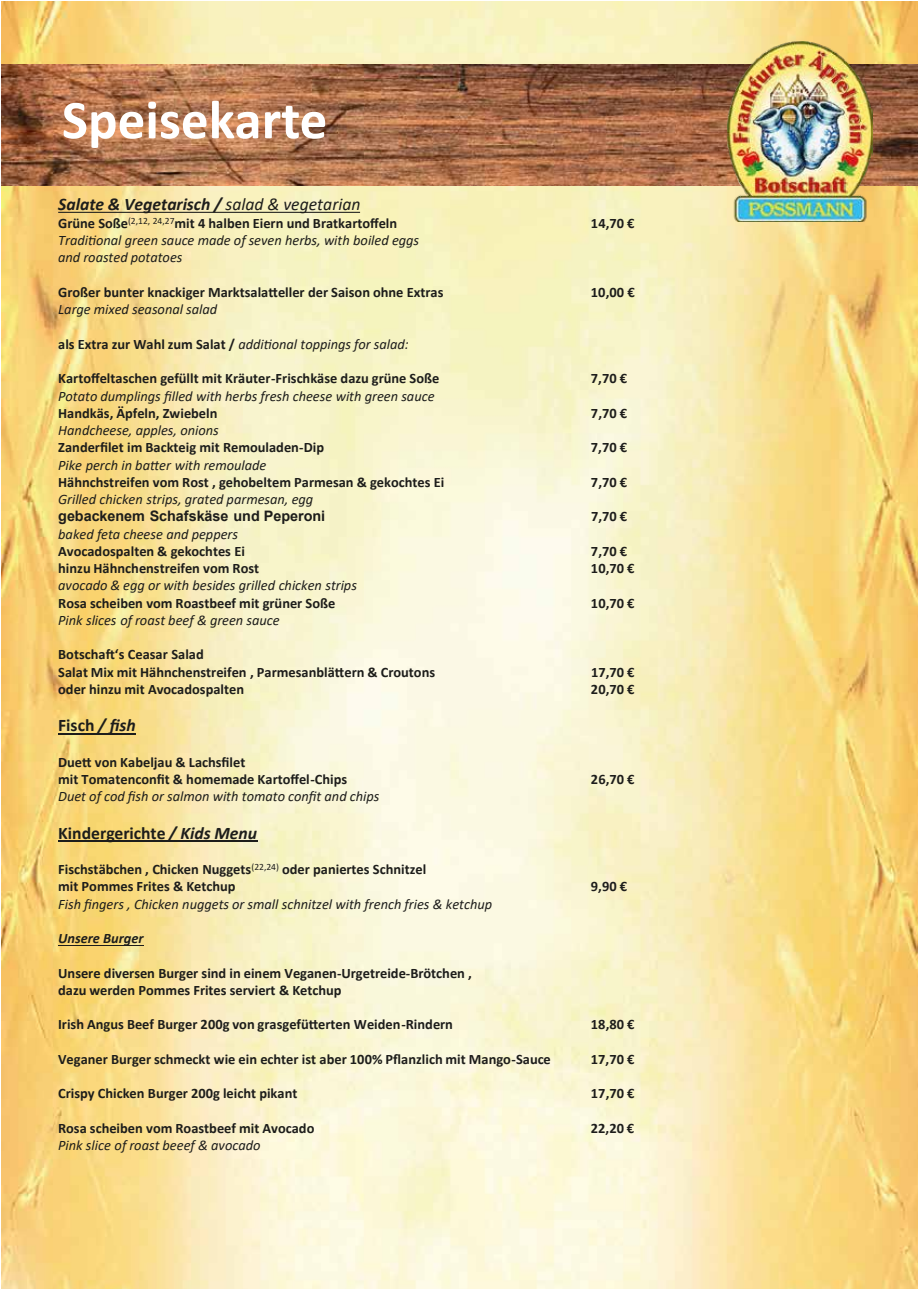
<style>
.page{position:relative;width:919px;height:1289px;background:#fff}
.page>*{position:absolute;margin:0;border:0;box-sizing:border-box;transform-origin:0 0}
.t1{font:700 55.05px "Calibri";color:#fff}
.t2{font:italic 700 17.7px "Calibri";color:#1d1d1b}
.t3{font:700 17.7px "Calibri";color:#1d1d1b}
.t4{font:700 14.4px/17.1px "Calibri";color:#1d1d1b}
.t5{font:italic 14.4px/17.1px "Calibri";color:#1d1d1b}
.t6{font:700 14.4px "Arial";letter-spacing:-.005em;color:#1d1d1b}
.t7{font:italic 700 14.4px "Calibri";color:#1d1d1b}
.s1{font-weight:400}
.s2{font-weight:700;font-style:normal}
.s3{font-style:italic}
</style>
<div class="page">
<img style="left:1px;top:1px;width:916px;height:1287px">
<svg style="left:58px;top:212px;width:302px;height:1px"></svg>
<hr style="left:58px;top:733px;width:78px;height:1px;background:#1d1d1b">
<hr style="left:58px;top:840px;width:199px;height:1px;background:#1d1d1b">
<hr style="left:58px;top:944px;width:85px;height:1px;background:#1d1d1b">
<img style="left:1px;top:64px;width:916px;height:121px">
<img style="left:727px;top:42px;width:145px;height:180px">
<h1 class="t1" style="left:62px;top:81px;width:267px">Speisekarte</h1>
<p class="t2" style="left:58px;top:191px;width:304px">Salate &amp; Vegetarisch / <span class="s1">salad &amp; vegetarian</span></p>
<p class="t4" style="left:58px;top:214px;width:340px">Grüne Soße<sup>(2,12,</sup> <sup>24,27</sup>mit 4 halben Eiern und Bratkartoffeln</p>
<p class="t4" style="left:591px;top:214px;width:45px">14,70 €</p>
<p class="t5" style="left:58px;top:231px;width:362px">Traditional green sauce made of seven herbs, with boiled eggs and roasted potatoes</p>
<p class="t4" style="left:58px;top:283px;width:386px">Großer bunter knackiger Marktsalatteller der Saison ohne Extras</p>
<p class="t4" style="left:591px;top:283px;width:45px">10,00 €</p>
<p class="t5" style="left:58px;top:300px;width:161px">Large mixed seasonal salad</p>
<p class="t5" style="left:58px;top:335px;width:352px"><span class="s2">als Extra zur Wahl zum Salat /</span> additional toppings for salad:</p>
<p class="t4" style="left:58px;top:370px;width:382px">Kartoffeltaschen gefüllt mit Kräuter-Frischkäse dazu grüne Soße</p>
<p class="t4" style="left:591px;top:370px;width:38px">7,70 €</p>
<p class="t5" style="left:58px;top:386px;width:378px">Potato dumplings filled with herbs fresh cheese with green sauce</p>
<p class="t4" style="left:58px;top:404px;width:161px">Handkäs, Äpfeln, Zwiebeln</p>
<p class="t4" style="left:591px;top:404px;width:38px">7,70 €</p>
<p class="t5" style="left:58px;top:421px;width:162px">Handcheese, apples, onions</p>
<p class="t4" style="left:58px;top:439px;width:267px">Zanderfilet im Backteig mit Remouladen-Dip</p>
<p class="t4" style="left:591px;top:439px;width:38px">7,70 €</p>
<p class="t5" style="left:58px;top:455px;width:210px">Pike perch in batter with remoulade</p>
<p class="t4" style="left:58px;top:473px;width:387px">Hähnchstreifen vom Rost , gehobeltem Parmesan &amp; gekochtes Ei</p>
<p class="t4" style="left:591px;top:473px;width:38px">7,70 €</p>
<p class="t5" style="left:58px;top:490px;width:256px">Grilled chicken strips, grated parmesan, egg</p>
<p class="t6" style="left:58px;top:506px;width:268px">gebackenem Schafskäse und Peperoni</p>
<p class="t4" style="left:591px;top:508px;width:38px">7,70 €</p>
<p class="t5" style="left:58px;top:524px;width:181px">baked feta cheese and peppers</p>
<p class="t4" style="left:58px;top:542px;width:188px">Avocadospalten &amp; gekochtes Ei</p>
<p class="t4" style="left:591px;top:542px;width:38px">7,70 €</p>
<p class="t4" style="left:58px;top:559px;width:202px">hinzu Hähnchenstreifen vom Rost</p>
<p class="t4" style="left:591px;top:559px;width:45px">10,70 €</p>
<p class="t5" style="left:58px;top:576px;width:300px">avocado &amp; egg or with besides grilled chicken strips</p>
<p class="t4" style="left:58px;top:594px;width:278px">Rosa scheiben vom Roastbeef mit grüner Soße</p>
<p class="t4" style="left:591px;top:594px;width:45px">10,70 €</p>
<p class="t5" style="left:58px;top:611px;width:223px">Pink slices of roast beef &amp; green sauce</p>
<p class="t4" style="left:58px;top:646px;width:378px">Botschaft‘s Ceasar Salad<br>Salat Mix mit Hähnchenstreifen , Parmesanblättern &amp; Croutons</p>
<p class="t4" style="left:591px;top:663px;width:45px">17,70 €</p>
<p class="t4" style="left:58px;top:680px;width:187px">oder hinzu mit Avocadospalten</p>
<p class="t4" style="left:591px;top:680px;width:45px">20,70 €</p>
<p class="t3" style="left:58px;top:713px;width:79px">Fisch <span class="s3">/ fish</span></p>
<p class="t4" style="left:58px;top:753px;width:290px">Duett von Kabeljau &amp; Lachsfilet<br>mit Tomatenconfit &amp; homemade Kartoffel-Chips</p>
<p class="t4" style="left:591px;top:770px;width:45px">26,70 €</p>
<p class="t5" style="left:58px;top:787px;width:323px">Duet of cod fish or salmon with tomato confit and chips</p>
<p class="t3" style="left:58px;top:820px;width:200px">Kindergerichte <span class="s3">/ Kids Menu</span></p>
<p class="t4" style="left:58px;top:860px;width:369px">Fischstäbchen , Chicken Nuggets<sup>(22,24)</sup> oder paniertes Schnitzel mit Pommes Frites &amp; Ketchup</p>
<p class="t4" style="left:591px;top:877px;width:38px">9,90 €</p>
<p class="t5" style="left:58px;top:894px;width:435px">Fish fingers , Chicken nuggets or small schnitzel with french fries &amp; ketchup</p>
<p class="t7" style="left:58px;top:928px;width:87px">Unsere Burger</p>
<p class="t4" style="left:58px;top:963px;width:415px">Unsere diversen Burger sind in einem Veganen-Urgetreide-Brötchen , dazu werden Pommes Frites serviert &amp; Ketchup</p>
<p class="t4" style="left:58px;top:1015px;width:396px">Irish Angus Beef Burger 200g von grasgefütterten Weiden-Rindern</p>
<p class="t4" style="left:591px;top:1015px;width:45px">18,80 €</p>
<p class="t4" style="left:58px;top:1050px;width:494px">Veganer Burger schmeckt wie ein echter ist aber 100% Pflanzlich mit Mango-Sauce</p>
<p class="t4" style="left:591px;top:1050px;width:45px">17,70 €</p>
<p class="t4" style="left:58px;top:1084px;width:241px">Crispy Chicken Burger 200g leicht pikant</p>
<p class="t4" style="left:590px;top:1084px;width:45px">17,70 €</p>
<p class="t4" style="left:58px;top:1119px;width:258px">Rosa scheiben vom Roastbeef mit Avocado</p>
<p class="t4" style="left:590px;top:1119px;width:45px">22,20 €</p>
<p class="t5" style="left:58px;top:1136px;width:204px">Pink slice of roast beeef &amp; avocado</p>
</div>
